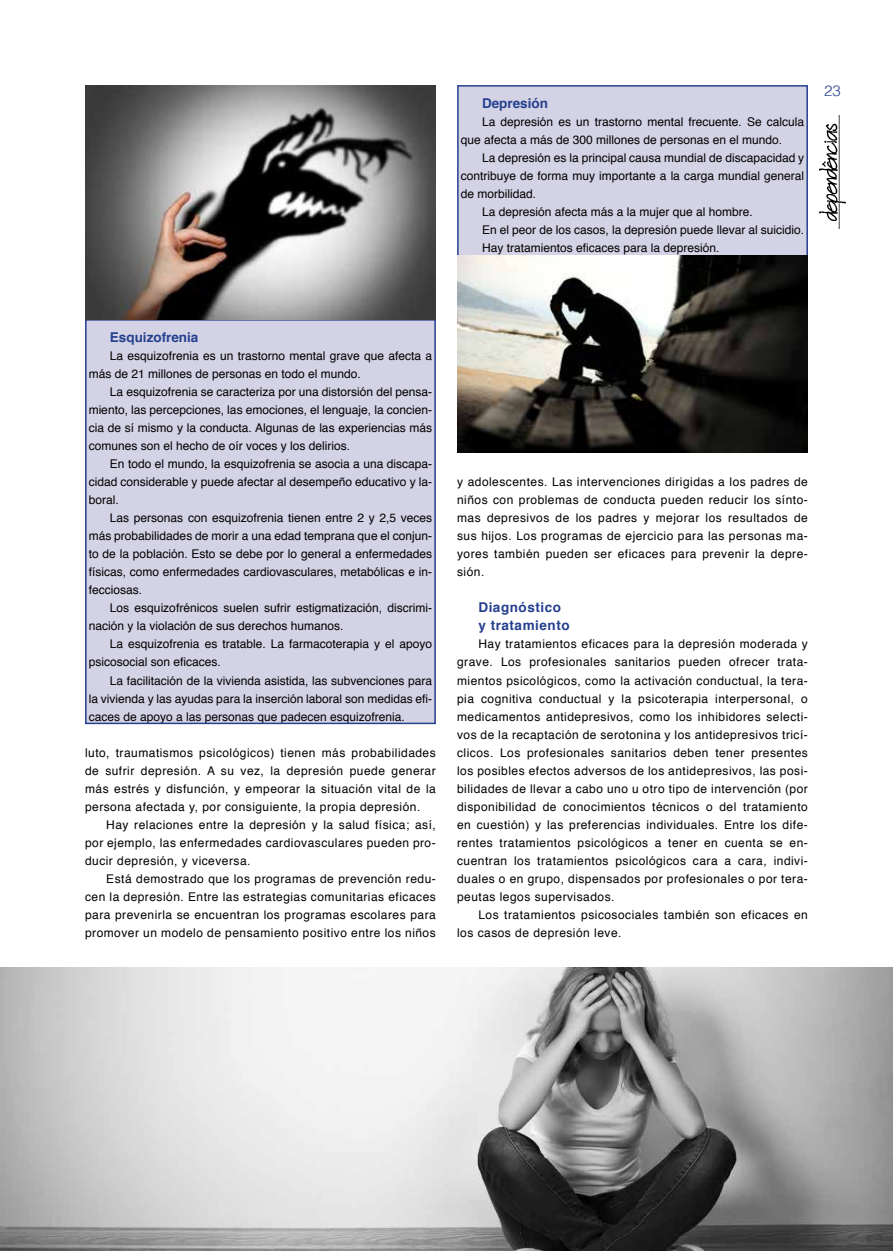
<style>
.page{position:relative;width:893px;height:1251px;background:#fff}
.page>*{position:absolute;margin:0;border:0;box-sizing:border-box;transform-origin:0 0}
.t1{font:300 15px "Helvetica";color:#25408f}
.t2{font:700 13.5px/18px "Helvetica";letter-spacing:.04em;color:#25408f}
.t3{font:700 13.5px "Helvetica";color:#25408f}
.t4{font:12px/18px "Helvetica";color:#000;text-align:justify}
.t5{font:12px/18px "Helvetica";letter-spacing:.04em;color:#000}
</style>
<div class="page">
<img style="left:820px;top:115px;width:25px;height:113px">
<div style="left:86px;top:320px;width:349px;height:403px;background:#d4d3e6"></div>
<div style="left:85px;top:319px;width:351px;height:405px;border:2px solid #25408f"></div>
<div style="left:458px;top:86px;width:349px;height:171px;background:#d4d3e6"></div>
<div style="left:457px;top:85px;width:351px;height:173px;border:2px solid #25408f"></div>
<img style="left:85px;top:85px;width:351px;height:234px">
<img style="left:457px;top:255px;width:351px;height:197px">
<img style="left:0;top:967px;width:893px;height:283px">
<p class="t3" style="left:482px;top:92px;width:68px">Depresión</p>
<p class="t4" style="left:461px;top:113px;width:345px;text-indent:21px">La depresión es un trastorno mental frecuente. Se calcula que afecta a más de 300 millones de personas en el mundo.</p>
<p class="t4" style="left:482px;top:149px;width:324px">La depresión es la principal causa mundial de discapacidad y</p>
<p class="t4" style="left:461px;top:167px;width:345px">contribuye de forma muy importante a la carga mundial general</p>
<p class="t4" style="left:461px;top:185px;width:77px">de morbilidad.</p>
<p class="t4" style="left:482px;top:203px;width:272px">La depresión afecta más a la mujer que al hombre.</p>
<p class="t4" style="left:482px;top:221px;width:324px">En el peor de los casos, la depresión puede llevar al suicidio.</p>
<p class="t4" style="left:482px;top:239px;width:239px">Hay tratamientos eficaces para la depresión.</p>
<p class="t1" style="left:824px;top:78px;width:18px">23</p>
<p class="t3" style="left:110px;top:326px;width:90px">Esquizofrenia</p>
<p class="t4" style="left:89px;top:347px;width:345px;text-indent:21px">La esquizofrenia es un trastorno mental grave que afecta a más de 21 millones de personas en todo el mundo.</p>
<p class="t4" style="left:89px;top:383px;width:345px;text-indent:21px">La esquizofrenia se caracteriza por una distorsión del pensa&shy;miento, las percepciones, las emociones, el lenguaje, la concien&shy;cia de sí mismo y la conducta. Algunas de las experiencias más comunes son el hecho de oír voces y los delirios.</p>
<p class="t4" style="left:89px;top:455px;width:345px;text-indent:21px">En todo el mundo, la esquizofrenia se asocia a una discapa&shy;cidad considerable y puede afectar al desempeño educativo y la&shy;boral.</p>
<p class="t4" style="left:89px;top:509px;width:345px;text-indent:21px">Las personas con esquizofrenia tienen entre 2 y 2,5 veces más probabilidades de morir a una edad temprana que el conjun&shy;to de la población. Esto se debe por lo general a enfermedades físicas, como enfermedades cardiovasculares, metabólicas e in&shy;fecciosas.</p>
<p class="t4" style="left:89px;top:599px;width:345px;text-indent:21px">Los esquizofrénicos suelen sufrir estigmatización, discrimi&shy;nación y la violación de sus derechos humanos.</p>
<p class="t4" style="left:89px;top:635px;width:345px;text-indent:21px">La esquizofrenia es tratable. La farmacoterapia y el apoyo psicosocial son eficaces.</p>
<p class="t4" style="left:89px;top:671px;width:345px;text-indent:21px">La facilitación de la vivienda asistida, las subvenciones para la vivienda y las ayudas para la inserción laboral son medidas efi&shy;caces de apoyo a las personas que padecen esquizofrenia.</p>
<p class="t4" style="left:85px;top:743px;width:352px">luto, traumatismos psicológicos) tienen más probabilidades de sufrir depresión. A su vez, la depresión puede generar más estrés y disfunción, y empeorar la situación vital de la persona afectada y, por consiguiente, la propia depresión.</p>
<p class="t4" style="left:85px;top:815px;width:352px;text-indent:21px">Hay relaciones entre la depresión y la salud física; así, por ejemplo, las enfermedades cardiovasculares pueden pro&shy;ducir depresión, y viceversa.</p>
<p class="t4" style="left:85px;top:869px;width:352px;text-indent:21px">Está demostrado que los programas de prevención redu&shy;cen la depresión. Entre las estrategias comunitarias eficaces para prevenirla se encuentran los programas escolares para promover un modelo de pensamiento positivo entre los niños</p>
<p class="t4" style="left:457px;top:473px;width:352px">y adolescentes. Las intervenciones dirigidas a los padres de niños con problemas de conducta pueden reducir los sínto&shy;mas depresivos de los padres y mejorar los resultados de sus hijos. Los programas de ejercicio para las personas ma&shy;yores también pueden ser eficaces para prevenir la depre&shy;sión.</p>
<p class="t2" style="left:478px;top:598px;width:93px">Diagnóstico y tratamiento</p>
<p class="t4" style="left:457px;top:635px;width:352px;text-indent:21px">Hay tratamientos eficaces para la depresión moderada y grave. Los profesionales sanitarios pueden ofrecer trata&shy;mientos psicológicos, como la activación conductual, la tera&shy;pia cognitiva conductual y la psicoterapia interpersonal, o medicamentos antidepresivos, como los inhibidores selecti&shy;vos de la recaptación de serotonina y los antidepresivos tricí&shy;clicos. Los profesionales sanitarios deben tener presentes los posibles efectos adversos de los antidepresivos, las posi&shy;bilidades de llevar a cabo uno u otro tipo de intervención (por disponibilidad de conocimientos técnicos o del tratamiento en cuestión) y las preferencias individuales. Entre los dife&shy;rentes tratamientos psicológicos a tener en cuenta se en&shy;cuentran los tratamientos psicológicos cara a cara, indivi&shy;duales o en grupo, dispensados por profesionales o por tera&shy;peutas legos supervisados.</p>
<p class="t5" style="left:457px;top:905px;width:352px;text-indent:21px">Los tratamientos psicosociales también son eficaces en los casos de depresión leve.</p>
</div>
